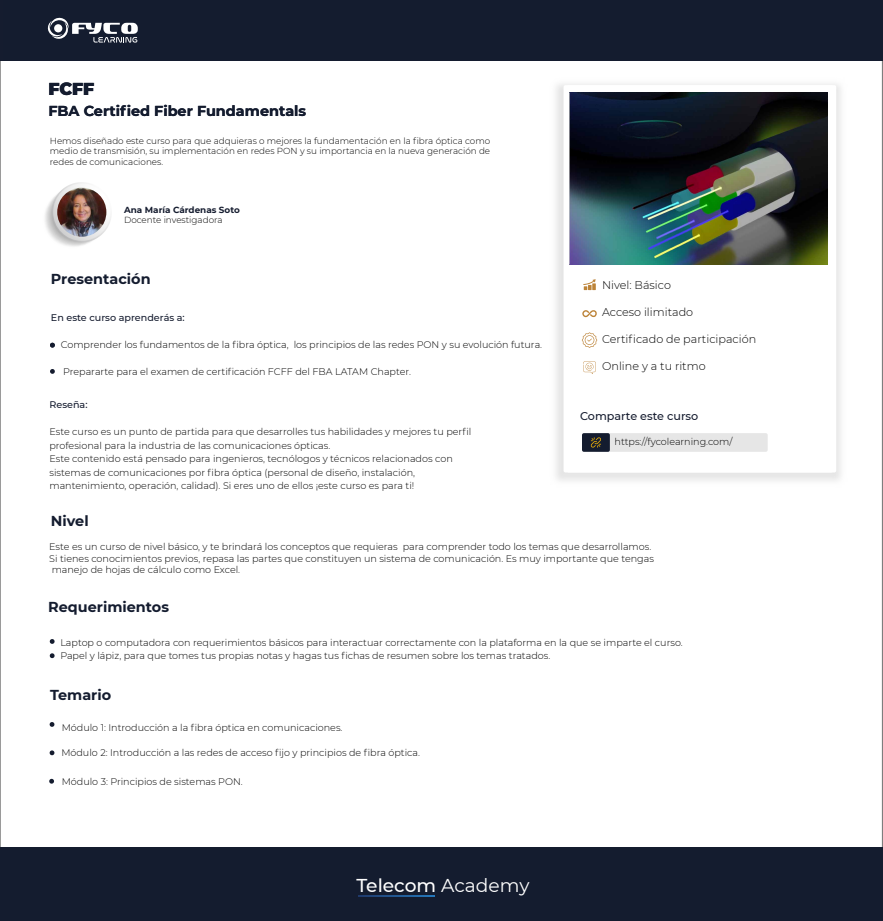
<style>
.page{position:relative;width:883px;height:921px;background:#fff}
.page>*{position:absolute;margin:0;border:0;box-sizing:border-box;transform-origin:0 0}
.t1{font:500 18.6px "Montserrat";color:#fff}
.t2{font:900 17.2px "Montserrat";color:#141c2f}
.t3{font:700 14.4px "Montserrat";color:#141c2f}
.t4{font:300 11.2px "Montserrat";color:#000}
.t5{font:500 11.2px "Montserrat";color:#151c2f}
.t6{font:300 9.6px/13.4px "Montserrat";color:#000}
.t7{font:500 9.6px "Montserrat";color:#151c2f}
.t8{font:300 8.8px/10.5px "Montserrat";color:#000;text-align:justify}
.t9{font:700 8.8px "Montserrat";color:#151c2f}
.s1{font-weight:400}
</style>
<div class="page">
<div style="left:3px;top:0;width:879px;height:60px;background:#141c2f"></div>
<svg style="left:47px;top:17px;width:91px;height:26px"></svg>
<svg style="left:527px;top:60px;width:323px;height:421px"></svg>
<svg style="left:566px;top:85px;width:270px;height:387px"></svg>
<svg style="left:583px;top:279px;width:12px;height:11px"></svg>
<svg style="left:582px;top:310px;width:14px;height:7px"></svg>
<svg style="left:581px;top:332px;width:16px;height:16px"></svg>
<svg style="left:580px;top:361px;width:80px;height:25px"></svg>
<svg style="left:582px;top:433px;width:185px;height:19px;background:#c9c9cb"></svg>
<svg style="left:50px;top:369px;width:5px;height:5px"></svg>
<svg style="left:49px;top:182px;width:62px;height:61px"></svg>
<svg style="left:53px;top:183px;width:57px;height:58px"></svg>
<svg style="left:50px;top:343px;width:5px;height:4px"></svg>
<svg style="left:50px;top:722px;width:4px;height:5px"></svg>
<svg style="left:50px;top:750px;width:4px;height:5px"></svg>
<svg style="left:49px;top:779px;width:5px;height:4px"></svg>
<svg style="left:50px;top:639px;width:5px;height:5px"></svg>
<svg style="left:50px;top:653px;width:5px;height:5px"></svg>
<div style="left:0;top:848px;width:882px;height:73px;background:#141c2f"></div>
<img style="left:569px;top:92px;width:258px;height:172px">
<svg style="left:358px;top:895px;width:76px;height:2px"></svg>
<img style="left:57px;top:188px;width:49px;height:49px;border-radius:25px">
<h2 class="t2" style="left:48px;top:76px;width:47px">FCFF</h2>
<h3 class="t3" style="left:48px;top:100px;width:259px">FBA Certified Fiber Fundamentals</h3>
<p class="t8" style="left:50px;top:135px;width:442px">Hemos diseñado este curso para que adquieras o mejores la fundamentación en la fibra óptica como medio de transmisión, su implementación en redes PON y su importancia en la nueva generación de redes de comunicaciones.</p>
<p class="t9" style="left:124px;top:203px;width:117px">Ana María Cárdenas Soto</p>
<p class="t8" style="left:124px;top:215px;width:100px">Docente investigadora</p>
<h3 class="t3" style="left:51px;top:269px;width:101px">Presentación</h3>
<p class="t4" style="left:598px;top:277px;width:70px">Nivel: Básico</p>
<p class="t4" style="left:598px;top:304px;width:93px">Acceso ilimitado</p>
<p class="t4" style="left:598px;top:331px;width:156px">Certifcado de participación</p>
<p class="t4" style="left:598px;top:358px;width:105px">Online y a tu ritmo</p>
<p class="t4" style="left:602px;top:278px;width:70px">Nivel: Básico</p>
<p class="t4" style="left:602px;top:305px;width:93px">Acceso ilimitado</p>
<p class="t4" style="left:602px;top:332px;width:156px">Certificado de participación</p>
<p class="t4" style="left:602px;top:358px;width:105px">Online y a tu ritmo</p>
<p class="t5" style="left:580px;top:408px;width:120px">Comparte este curso</p>
<p class="t6" style="left:614px;top:435px;width:119px">https://fycolearning.com/</p>
<p class="t7" style="left:51px;top:311px;width:135px">En este curso aprenderás a:</p>
<p class="t6" style="left:61px;top:337px;width:483px">Comprender los fundamentos de la fibra óptica, los principios de las redes PON y su evolución futura.</p>
<p class="t6" style="left:63px;top:364px;width:349px">Prepararte para el examen de certificación FCFF del FBA LATAM Chapter.</p>
<p class="t7" style="left:49px;top:398px;width:39px">Reseña:</p>
<p class="t6" style="left:49px;top:425px;width:423px">Este curso es un punto de partida para que desarrolles tus habilidades y mejores tu perfil profesional para la industria de las comunicaciones ópticas.<br>Este contenido está pensado para ingenieros, tecnólogos y técnicos relacionados con sistemas de comunicaciones por fibra óptica (personal de diseño, instalación, mantenimiento, operación, calidad). Si eres uno de ellos ¡este curso es para ti!</p>
<h3 class="t3" style="left:51px;top:510px;width:39px">Nivel</h3>
<p class="t6" style="left:49px;top:541px;width:606px;line-height:11.5px">Este es un curso de nivel básico, y te brindará los conceptos que requieras para comprender todo los temas que desarrollamos.<br>Si tienes conocimientos previos, repasa las partes que constituyen un sistema de comunicación. Es muy importante que tengas manejo de hojas de cálculo como Excel.</p>
<h3 class="t3" style="left:48px;top:597px;width:122px">Requerimientos</h3>
<p class="t4" style="left:580px;top:409px;width:81px">0 comentarios</p>
<p class="t6" style="left:60px;top:635px;width:623px">Laptop o computadora con requerimientos básicos para interactuar correctamente con la plataforma en la que se imparte el curso.<br>Papel y lápiz, para que tomes tus propias notas y hagas tus fichas de resumen sobre los temas tratados.</p>
<h3 class="t3" style="left:50px;top:684px;width:63px">Temario</h3>
<p class="t6" style="left:62px;top:720px;width:282px">Módulo 1: Introducción a la fibra óptica en comunicaciones.</p>
<p class="t6" style="left:61px;top:746px;width:360px">Módulo 2: Introducción a las redes de acceso fijo y principios de fibra óptica.</p>
<p class="t6" style="left:62px;top:775px;width:183px">Módulo 3: Principios de sistemas PON.</p>
<h1 class="t1" style="left:356px;top:872px;width:174px">Telecom <span class="s1">Academy</span></h1>
</div>
